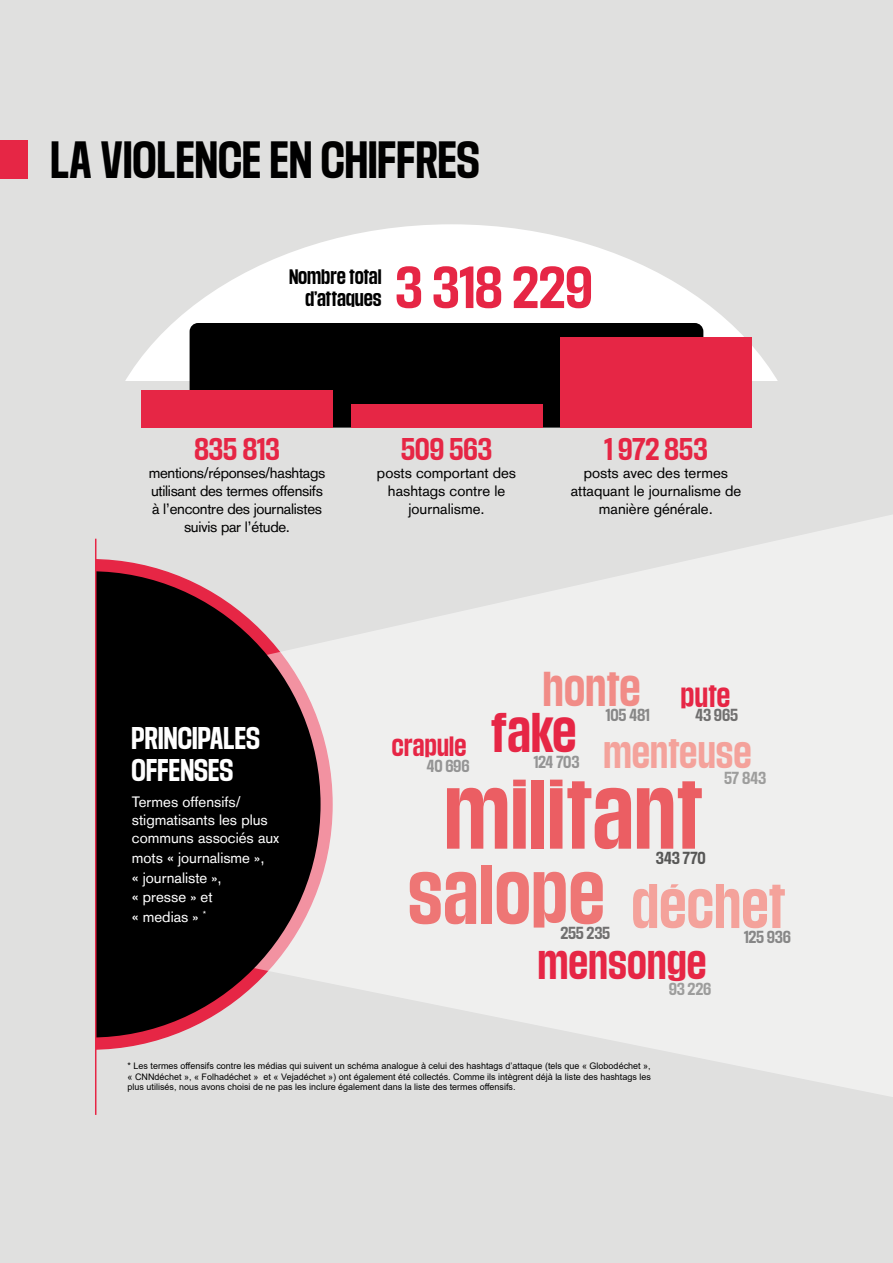
<style>
.page{position:relative;width:893px;height:1263px;background:#e0e0df}
.page>*{position:absolute;margin:0;border:0;box-sizing:border-box;transform-origin:0 0}
.t1{font:700 semi-condensed 84px "Media Sans";letter-spacing:.04em;color:#eb5e63}
.t2{font:700 semi-condensed 72px "Media Sans";letter-spacing:.04em;color:#ee7675}
.t3{font:700 semi-condensed 54px "Media Sans";letter-spacing:.04em;color:#f4a29b}
.t4{font:700 semi-condensed 51px "Media Sans";letter-spacing:.025em;color:#e62645}
.t5{font:700 semi-condensed 48px "Media Sans";color:#e62645}
.t6{font:700 semi-condensed 45px "Media Sans";letter-spacing:.03em;color:#000}
.t7{font:700 semi-condensed 42px "Media Sans";letter-spacing:.035em;color:#f18c87}
.t8{font:700 semi-condensed 39px "Media Sans";letter-spacing:.04em;color:#e62645}
.t9{font:700 semi-condensed 36px "Media Sans";letter-spacing:.04em;color:#f4a29b}
.t10{font:700 semi-condensed 27px "Media Sans";letter-spacing:.03em;color:#e62645}
.t11{font:700 semi-condensed 27px/32.4px "Media Sans";letter-spacing:.03em;color:#fff}
.t12{font:700 semi-condensed 24px "Media Sans";letter-spacing:.04em;color:#e62645}
.t13{font:700 semi-condensed 18px/21.6px "Media Sans";letter-spacing:.03em;color:#000;text-align:right}
.t14{font:15px/19.8px "Akzidenz Grotesk";color:#fff}
.t15{font:15px/18px "Akzidenz Grotesk";color:#000;text-align:center}
.t16{font:15px/18px "Akzidenz Grotesk";letter-spacing:-.02em;color:#000;text-align:center}
.t17{font:700 semi-condensed 15px "Media Sans";letter-spacing:.03em;color:#878787}
.t18{font:700 semi-condensed 15px "Media Sans";letter-spacing:.025em;color:#706f6f}
.t19{font:700 semi-condensed 15px "Media Sans";letter-spacing:.03em;color:#949494}
.t20{font:700 semi-condensed 15px "Media Sans";letter-spacing:.03em;color:#9d9d9c}
.t21{font:700 semi-condensed 15px "Media Sans";letter-spacing:.03em;color:#575756}
.t22{font:9px/10.8px "Arial";color:#000;text-align:justify}
.s1{font-size:16.5px}
</style>
<div class="page">
<div style="left:95px;top:224px;width:713px;height:525px;background:#fff;border-radius:50%"></div>
<div style="left:72px;top:382px;width:785px;height:387px;background:#e0e0df"></div>
<div style="left:190px;top:323px;width:513px;height:105px;background:#000;border-radius:9px"></div>
<div style="left:560px;top:337px;width:192px;height:91px;background:#e62645"></div>
<div style="left:141px;top:390px;width:192px;height:38px;background:#e62645"></div>
<div style="left:351px;top:404px;width:191px;height:24px;background:#e62645"></div>
<svg style="left:106px;top:515px;width:787px;height:582px;fill:#efefee"></svg>
<svg style="left:96px;top:571px;width:225px;height:466px;fill:#000"></svg>
<hr style="left:95px;top:539px;width:1px;height:576px;background:#e62645">
<div style="left:0;top:140px;width:27px;height:39px;background:#e62645"></div>
<h3 class="t6" style="left:51px;top:133px;width:430px">LA VIOLENCE EN CHIFFRES</h3>
<h3 class="t13" style="left:289px;top:266px;width:93px">Nombre total d’attaques</h3>
<h3 class="t4" style="left:396px;top:258px;width:197px">3 318 229</h3>
<h3 class="t10" style="left:195px;top:433px;width:86px">835 813</h3>
<h3 class="t16" style="left:149px;top:463px;width:178px">mentions/réponses/hashtags utilisant des termes offensifs à l’encontre des journalistes suivis par l’étude.</h3>
<h3 class="t10" style="left:401px;top:433px;width:92px">509 563</h3>
<h3 class="t15" style="left:377px;top:463px;width:141px">posts comportant des hashtags contre le journalisme.</h3>
<h3 class="t10" style="left:605px;top:433px;width:104px">1 972 853</h3>
<h3 class="t15" style="left:571px;top:463px;width:172px">posts avec des termes attaquant le journalisme de manière générale.</h3>
<h3 class="t11" style="left:132px;top:721px;width:129px">PRINCIPALES<br>OFFENSES</h3>
<h3 class="t14" style="left:132px;top:793px;width:149px;line-height:18px">Termes offensifs/ stigmatisants les plus communs associés aux</h3>
<h3 class="t14" style="left:132px;top:847px;width:134px">mots <span class="s1">«</span> journalisme », <span class="s1">«</span> journaliste »,<br><span class="s1">«</span> presse » et<br><span class="s1">«</span> medias » <sup>*</sup></h3>
<h3 class="t7" style="left:544px;top:664px;width:98px">honte</h3>
<h3 class="t17" style="left:606px;top:706px;width:45px">105 481</h3>
<h3 class="t10" style="left:681px;top:680px;width:50px">pute</h3>
<h3 class="t18" style="left:696px;top:706px;width:44px">43 965</h3>
<h3 class="t5" style="left:492px;top:705px;width:86px">fake</h3>
<h3 class="t19" style="left:534px;top:753px;width:47px">124 703</h3>
<h3 class="t12" style="left:392px;top:732px;width:75px">crapule</h3>
<h3 class="t19" style="left:427px;top:757px;width:44px">40 696</h3>
<h3 class="t9" style="left:604px;top:732px;width:148px">menteuse</h3>
<h3 class="t20" style="left:724px;top:769px;width:43px">57 843</h3>
<h1 class="t1" style="left:446px;top:766px;width:258px">militant</h1>
<h3 class="t21" style="left:656px;top:849px;width:51px">343 770</h3>
<h2 class="t2" style="left:409px;top:853px;width:196px">salope</h2>
<h3 class="t18" style="left:561px;top:924px;width:51px">255 235</h3>
<h3 class="t3" style="left:632px;top:875px;width:154px">déchet</h3>
<h3 class="t17" style="left:744px;top:928px;width:48px">125 936</h3>
<h3 class="t8" style="left:539px;top:940px;width:169px">mensonge</h3>
<h3 class="t20" style="left:669px;top:980px;width:44px">93 226</h3>
<p class="t22" style="left:128px;top:1060px;width:525px">* Les termes offensifs contre les médias qui suivent un schéma analogue à celui des hashtags d’attaque (tels que « Globodéchet », « CNNdéchet », « Folhadéchet » et « Vejadéchet ») ont également été collectés. Comme ils intègrent déjà la liste des hashtags les plus utilisés, nous avons choisi de ne pas les inclure également dans la liste des termes offensifs.</p>
</div>
